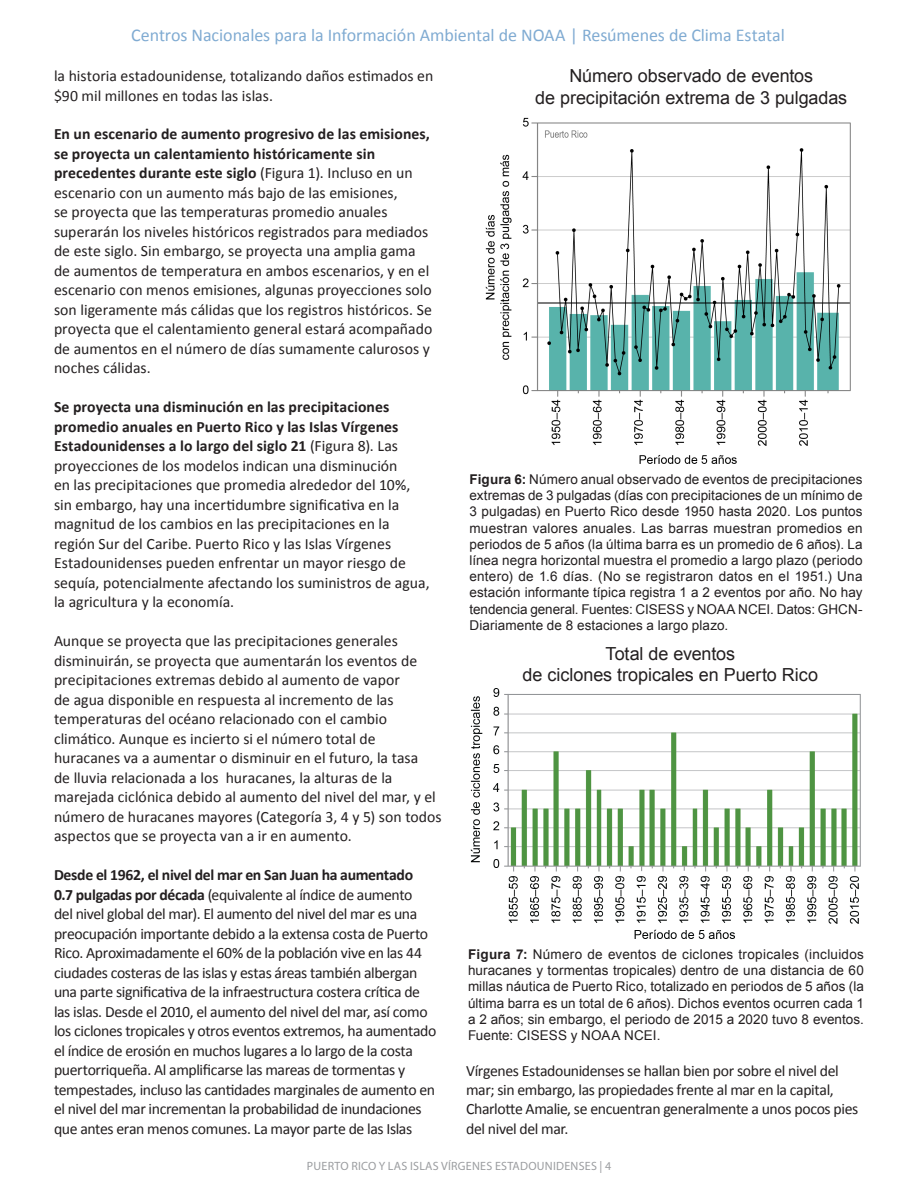
<style>
.page{position:relative;width:918px;height:1188px;background:#fff}
.page>*{position:absolute;margin:0;border:0;box-sizing:border-box;transform-origin:0 0}
.Title-Figure_BLACK{font:18px/21.6px "Arial";letter-spacing:-.005em;color:#231f20;text-align:center}
.t1{font:18px "Calibri";letter-spacing:-.005em;color:#80abd2}
.Body{font:15.75px/19.5px "Calibri";color:#231f20}
.Body_tight{font:15.75px/19.5px "Calibri";letter-spacing:-.025em;color:#231f20}
.Figure_Caption{font:13.5px/16.2px "Arial";letter-spacing:.005em;color:#231f20;text-align:justify}
.t2{font:12px "Myriad Pro";letter-spacing:.02em;color:#9b9da0}
.s1{font-weight:700}
</style>
<div class="page">
<img style="left:485px;top:117px;width:365px;height:347px">
<img style="left:470px;top:688px;width:391px;height:251px">
<p class="t1" style="left:131px;top:23px;width:655px">Centros Nacionales para la Información Ambiental de NOAA | Resúmenes de Clima Estatal</p>
<p class="Body" style="left:54px;top:66px;width:381px">la historia estadounidense, totalizando daños estimados en $90 mil millones en todas las islas.</p>
<p class="Body" style="left:54px;top:125px;width:380px"><span class="s1">En un escenario de aumento progresivo de las emisiones, se proyecta un calentamiento históricamente sin precedentes durante este siglo</span> (Figura 1). Incluso en un escenario con un aumento más bajo de las emisiones,<br>se proyecta que las temperaturas promedio anuales superarán los niveles históricos registrados para mediados de este siglo. Sin embargo, se proyecta una amplia gama de aumentos de temperatura en ambos escenarios, y en el escenario con menos emisiones, algunas proyecciones solo son ligeramente más cálidas que los registros históricos. Se proyecta que el calentamiento general estará acompañado de aumentos en el número de días sumamente calurosos y noches cálidas.</p>
<p class="Body" style="left:54px;top:398px;width:377px"><span class="s1">Se proyecta una disminución en las precipitaciones promedio anuales en Puerto Rico y las Islas Vírgenes Estadounidenses a lo largo del siglo 21</span> (Figura 8). Las proyecciones de los modelos indican una disminución<br>en las precipitaciones que promedia alrededor del 10%, sin embargo, hay una incertidumbre significativa en la magnitud de los cambios en las precipitaciones en la región Sur del Caribe. Puerto Rico y las Islas Vírgenes Estadounidenses pueden enfrentar un mayor riesgo de sequía, potencialmente afectando los suministros de agua, la agricultura y la economía.</p>
<p class="Body" style="left:54px;top:632px;width:389px">Aunque se proyecta que las precipitaciones generales disminuirán, se proyecta que aumentarán los eventos de precipitaciones extremas debido al aumento de vapor<br>de agua disponible en respuesta al incremento de las temperaturas del océano relacionado con el cambio climático. Aunque es incierto si el número total de huracanes va a aumentar o disminuir en el futuro, la tasa<br>de lluvia relacionada a los huracanes, la alturas de la marejada ciclónica debido al aumento del nivel del mar, y el número de huracanes mayores (Categoría 3, 4 y 5) son todos aspectos que se proyecta van a ir en aumento.</p>
<p class="Body_tight" style="left:54px;top:866px;width:384px"><span class="s1">Desde el 1962, el nivel del mar en San Juan ha aumentado<br>0.7 pulgadas por década</span> (equivalente al índice de aumento<br>del nivel global del mar). El aumento del nivel del mar es una preocupación importante debido a la extensa costa de Puerto Rico. Aproximadamente el 60% de la población vive en las 44 ciudades costeras de las islas y estas áreas también albergan una parte significativa de la infraestructura costera crítica de las islas. Desde el 2010, el aumento del nivel del mar, así como los ciclones tropicales y otros eventos extremos, ha aumentado el índice de erosión en muchos lugares a lo largo de la costa puertorriqueña. Al amplificarse las mareas de tormentas y tempestades, incluso las cantidades marginales de aumento en el nivel del mar incrementan la probabilidad de inundaciones que antes eran menos comunes. La mayor parte de las Islas</p>
<p class="Title-Figure_BLACK" style="left:535px;top:65px;width:313px">Número observado de eventos<br>de precipitación extrema de 3 pulgadas</p>
<p class="Figure_Caption" style="left:470px;top:471px;width:395px"><span class="s1">Figura 6:</span> Número anual observado de eventos de precipitaciones extremas de 3 pulgadas (días con precipitaciones de un mínimo de 3 pulgadas) en Puerto Rico desde 1950 hasta 2020. Los puntos muestran valores anuales. Las barras muestran promedios en periodos de 5 años (la última barra es un promedio de 6 años). La línea negra horizontal muestra el promedio a largo plazo (periodo entero) de 1.6 días. (No se registraron datos en el 1951.) Una estación informante típica registra 1 a 2 eventos por año. No hay tendencia general. Fuentes: CISESS y NOAA NCEI. Datos: GHCN-Diariamente de 8 estaciones a largo plazo.</p>
<p class="Title-Figure_BLACK" style="left:523px;top:643px;width:297px">Total de eventos<br>de ciclones tropicales en Puerto Rico</p>
<p class="Figure_Caption" style="left:468px;top:946px;width:398px"><span class="s1">Figura 7:</span> Número de eventos de ciclones tropicales (incluidos huracanes y tormentas tropicales) dentro de una distancia de 60 millas náutica de Puerto Rico, totalizado en periodos de 5 años (la última barra es un total de 6 años). Dichos eventos ocurren cada 1 a 2 años; sin embargo, el periodo de 2015 a 2020 tuvo 8 eventos.<br>Fuente: CISESS y NOAA NCEI.</p>
<p class="Body_tight" style="left:466px;top:1061px;width:394px">Vírgenes Estadounidenses se hallan bien por sobre el nivel del mar; sin embargo, las propiedades frente al mar en la capital, Charlotte Amalie, se encuentran generalmente a unos pocos pies del nivel del mar.</p>
<p class="t2" style="left:307px;top:1159px;width:306px">PUERTO RICO Y LAS ISLAS VÍRGENES ESTADOUNIDENSES | 4</p>
</div>
